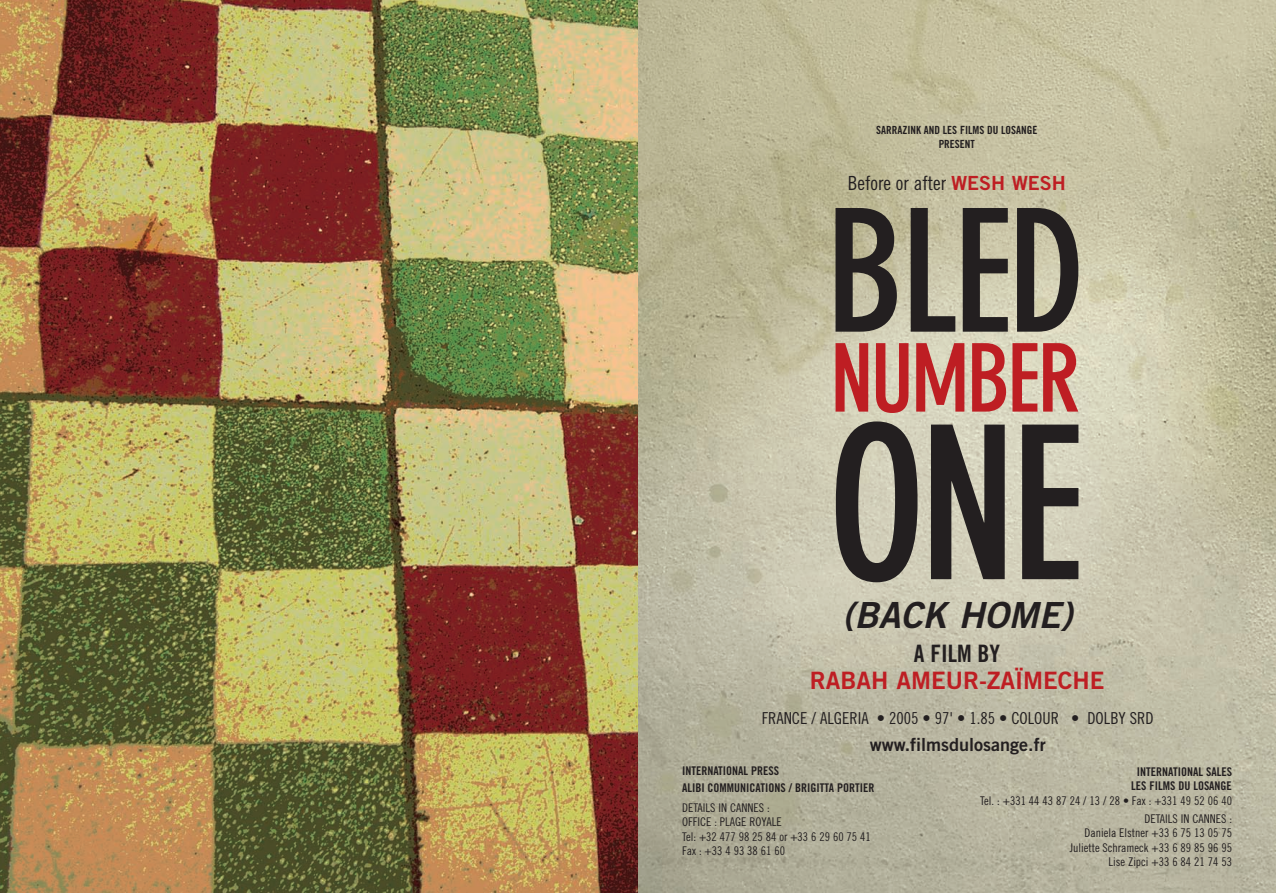
<style>
.page{position:relative;width:1276px;height:893px;background:#fff}
.page>*{position:absolute;margin:0;border:0;box-sizing:border-box;transform-origin:0 0}
.t1{font:700 condensed 210px "DIN Neuzeit Grotesk Std";color:#231f20}
.t2{font:700 condensed 168px "DIN Neuzeit Grotesk Std";color:#231f20}
.t3{font:700 condensed 93px "DIN Neuzeit Grotesk Std";letter-spacing:-.03em;color:#be1e23}
.t4{font:italic 36px "Trade Gothic Bold Two";color:#231f20}
.t5{font:24px "Trade Gothic Bold Two";color:#be1e23}
.t6{font:24px "Trade Gothic Bold Cond Twenty";color:#231f20}
.t7{font:19.5px "Trade Gothic Cond Eighteen";color:#231f20}
.t8{font:18px "Trade Gothic Bold Two";color:#231f20}
.t9{font:16.5px "Trade Gothic Cond Eighteen";color:#231f20}
.t10{font:12px/14.4px "Trade Gothic Cond Eighteen";color:#231f20;text-align:right}
.t11{font:12px/17.4px "Trade Gothic Bold Cond Twenty";color:#231f20}
.t12{font:11.25px/13.5px "Trade Gothic Bold Cond Twenty";color:#231f20;text-align:center}
.s1{font-family:"Trade Gothic Bold Two";color:#be1e23}
</style>
<div class="page">
<img style="left:638px;top:0;width:638px;height:893px">
<img style="left:0;top:0;width:638px;height:893px">
<p class="t12" style="left:876px;top:124px;width:163px">SARRAZINK AND LES FILMS DU LOSANGE<br>PRESENT</p>
<h3 class="t7" style="left:848px;top:176px;width:219px">Before or after <span class="s1">WESH WESH</span></h3>
<h2 class="t2" style="left:826px;top:208px;width:261px">BLED</h2>
<h3 class="t3" style="left:830px;top:343px;width:251px">NUMBER</h3>
<h1 class="t1" style="left:828px;top:425px;width:258px">ONE</h1>
<h3 class="t4" style="left:842px;top:602px;width:232px">(BACK HOME)</h3>
<h3 class="t6" style="left:914px;top:644px;width:88px">A FILM BY</h3>
<h3 class="t5" style="left:809px;top:671px;width:296px">RABAH AMEUR-ZAÏMECHE</h3>
<h3 class="t9" style="left:761px;top:712px;width:393px">FRANCE / ALGERIA • 2005 • 97' • 1.85 • COLOUR • DOLBY SRD</h3>
<h3 class="t8" style="left:869px;top:738px;width:178px">www.filmsdulosange.fr</h3>
<p class="t11" style="left:682px;top:763px;width:194px">INTERNATIONAL PRESS<br>ALIBI COMMUNICATIONS / BRIGITTA PORTIER</p>
<p class="t10" style="left:682px;top:801px;width:190px;text-align:left">DETAILS IN CANNES :<br>OFFICE : PLAGE ROYALE<br>Tel: +32 477 98 25 84 or +33 6 29 60 75 41<br>Fax : +33 4 93 38 61 60</p>
<p class="t11" style="left:1131px;top:765px;width:102px;line-height:14.4px;text-align:center">INTERNATIONAL SALES<br>LES FILMS DU LOSANGE</p>
<p class="t10" style="left:980px;top:792px;width:253px;line-height:18.1px">Tel. : +331 44 43 87 24 / 13 / 28 • Fax : +331 49 52 06 40<br>DETAILS IN CANNES :</p>
<p class="t10" style="left:1069px;top:827px;width:164px">Daniela Elstner +33 6 75 13 05 75<br>Juliette Schrameck +33 6 89 85 96 95<br>Lise Zipci +33 6 84 21 74 53</p>
</div>
